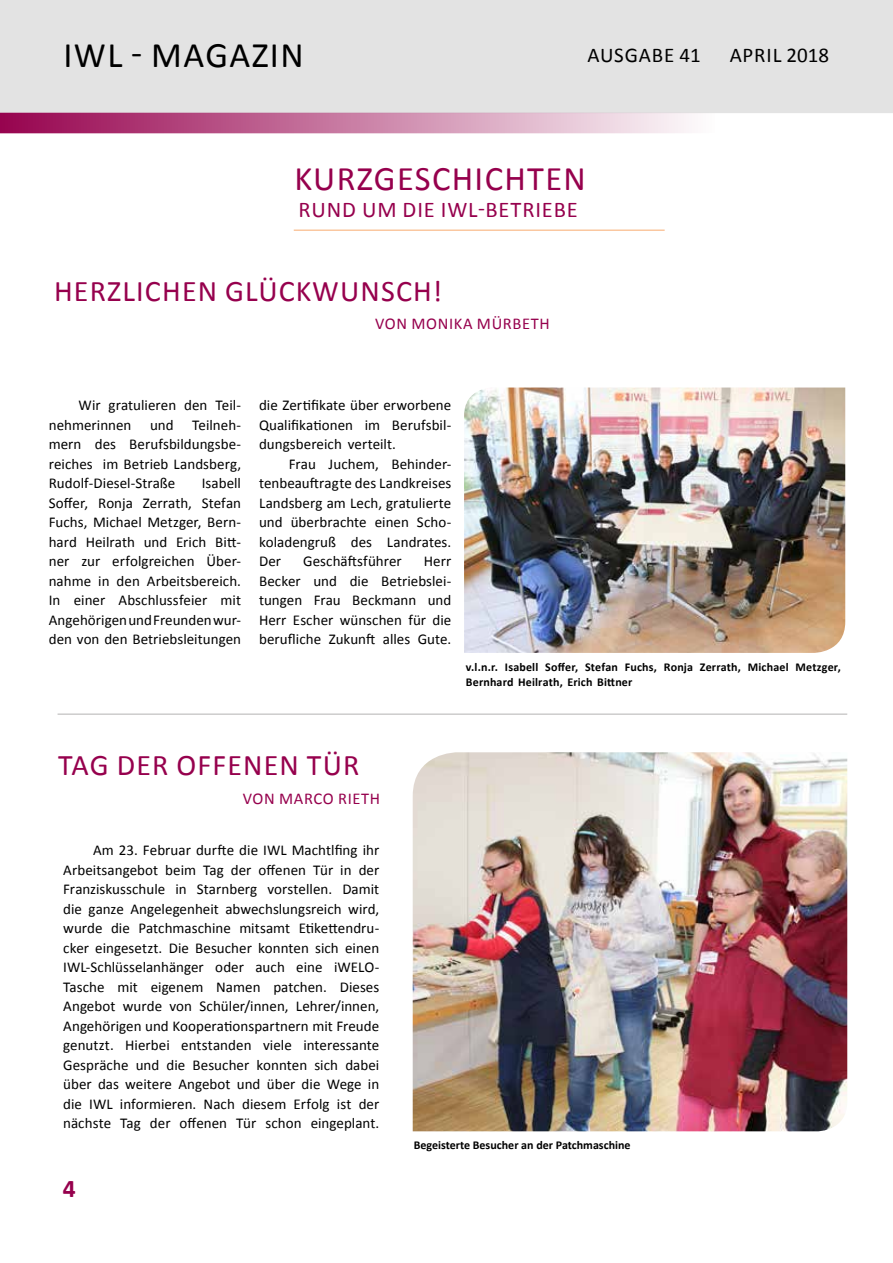
<style>
.page{position:relative;width:893px;height:1263px;background:#fff}
.page>*{position:absolute;margin:0;border:0;box-sizing:border-box;transform-origin:0 0}
.t1{font:36px "Calibri";letter-spacing:.04em;color:#000}
.t2{font:34.5px "Calibri";letter-spacing:.04em;color:#96004d}
.t3{font:30px "Calibri";letter-spacing:.04em;color:#96004d}
.t4{font:700 25.5px "Calibri";color:#96004d}
.t5{font:22.5px "Calibri";letter-spacing:.04em;color:#96004d}
.t6{font:21px "Calibri";letter-spacing:.04em;color:#000}
.t7{font:16.5px "Calibri";letter-spacing:.04em;color:#96004d}
.t8{font:15px/19.5px "Calibri";letter-spacing:.005em;color:#000;text-align:justify}
.t9{font:700 12px/15px "Calibri";letter-spacing:.01em;color:#000}
</style>
<div class="page">
<div style="left:0;top:0;width:893px;height:113px;background:#e3e3e3"></div>
<svg style="left:0;top:112px;width:716px;height:22px;background:#cc87aa"></svg>
<img style="left:413px;top:752px;width:434px;height:379px">
<img style="left:464px;top:387px;width:381px;height:266px">
<hr style="left:58px;top:714px;width:789px;height:1px;background:#b3b2b2">
<hr style="left:294px;top:229px;width:371px;height:2px;background:#fac79f">
<h1 class="t1" style="left:63px;top:32px;width:242px">IWL - MAGAZIN</h1>
<h3 class="t6" style="left:587px;top:42px;width:115px">AUSGABE 41</h3>
<h3 class="t6" style="left:730px;top:42px;width:101px">APRIL 2018</h3>
<h2 class="t2" style="left:294px;top:156px;width:293px">KURZGESCHICHTEN</h2>
<h3 class="t5" style="left:298px;top:195px;width:281px">RUND UM DIE IWL-BETRIEBE</h3>
<h3 class="t3" style="left:54px;top:272px;width:390px">HERZLICHEN GLÜCKWUNSCH!</h3>
<p class="t7" style="left:375px;top:313px;width:176px">VON MONIKA MÜRBETH</p>
<p class="t8" style="left:49px;top:396px;width:194px;text-indent:30px">Wir gratulieren den Teil&shy;nehmerinnen und Teilneh&shy;mern des Berufsbildungsbe&shy;reiches im Betrieb Landsberg, Rudolf-Diesel-Straße</p>
<p class="t8" style="left:49px;top:474px;width:194px;text-indent:153px">Isabell Soffer, Ronja Zerrath, Stefan Fuchs, Michael Metzger, Bern&shy;hard Heilrath und Erich Bitt&shy;ner zur erfolgreichen Über&shy;nahme in den Arbeitsbereich.<br>In einer Abschlussfeier mit Angehörigen und Freunden wur&shy;den von den Betriebsleitungen</p>
<p class="t8" style="left:259px;top:396px;width:194px">die Zertifikate über erworbene Qualifikationen im Berufsbil&shy;dungsbereich verteilt.</p>
<p class="t8" style="left:259px;top:454px;width:194px;text-indent:30px">Frau Juchem, Behinder&shy;tenbeauftragte des Landkreises Landsberg am Lech, gratulierte und überbrachte einen Scho&shy;koladengruß des Landrates.<br>Der</p>
<p class="t8" style="left:303px;top:552px;width:100px">Geschäftsführer</p>
<p class="t8" style="left:259px;top:552px;width:194px;text-indent:165px">Herr Becker und die Betriebslei&shy;tungen Frau Beckmann und Herr Escher wünschen für die berufliche Zukunft alles Gute.</p>
<p class="t9" style="left:466px;top:659px;width:376px">v.l.n.r. Isabell Soffer, Stefan Fuchs, Ronja Zerrath, Michael Metzger,<br>Bernhard Heilrath, Erich Bittner</p>
<h3 class="t3" style="left:58px;top:746px;width:303px">TAG DER OFFENEN TÜR</h3>
<p class="t7" style="left:243px;top:788px;width:139px">VON MARCO RIETH</p>
<p class="t8" style="left:63px;top:841px;width:318px;text-indent:30px">Am 23. Februar durfte die IWL Machtlfing ihr Arbeitsangebot beim Tag der offenen Tür in der Franziskusschule in Starnberg vorstellen. Damit die ganze Angelegenheit abwechslungsreich wird, wurde die Patchmaschine mitsamt Etikettendru&shy;cker eingesetzt. Die Besucher konnten sich einen IWL-Schlüsselanhänger oder auch eine iWELO-Tasche mit eigenem Namen patchen. Dieses Angebot wurde von Schüler/innen, Lehrer/innen, Angehörigen und Kooperationspartnern mit Freude genutzt. Hierbei entstanden viele interessante Gespräche und die Besucher konnten sich dabei über das weitere Angebot und über die Wege in die IWL informieren. Nach diesem Erfolg ist der nächste Tag der offenen Tür schon eingeplant.</p>
<h3 class="t4" style="left:63px;top:1172px;width:14px">4</h3>
<p class="t9" style="left:414px;top:1138px;width:218px">Begeisterte Besucher an der Patchmaschine</p>
</div>
